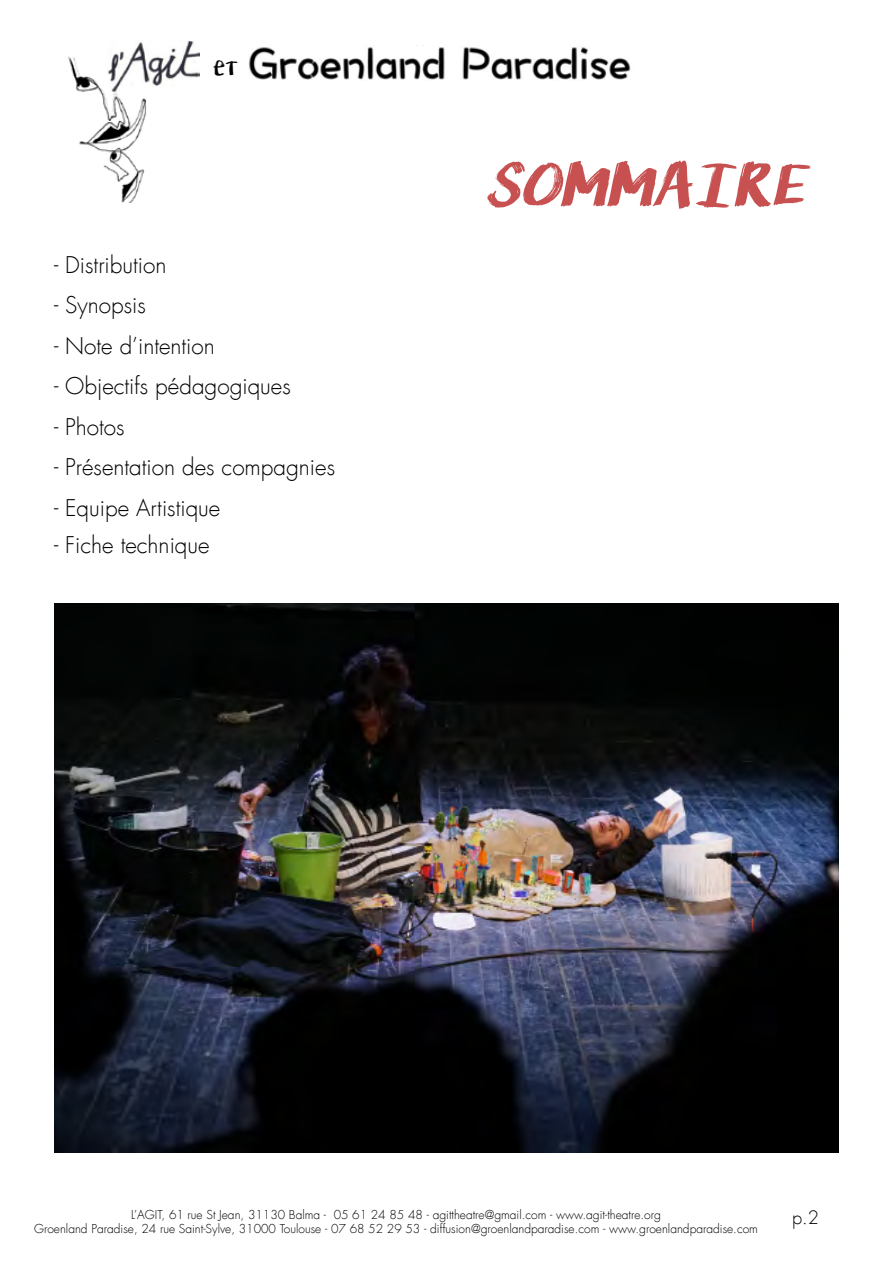
<style>
.page{position:relative;width:893px;height:1263px;background:#fff}
.page>*{position:absolute;margin:0;border:0;box-sizing:border-box;transform-origin:0 0}
.t1{font:italic 52.5px "KG Lifeis Messy";color:#c75151}
.t2{font:300 22.5px "Futura LT";color:#000}
.t3{font:300 18px "Futura LT";color:#000}
.t4{font:18px "KG Lifeis Messy";color:#000}
.t5{font:300 12px/14.4px "Futura LT";color:#000;text-align:center}
</style>
<div class="page">
<img style="left:68px;top:40px;width:132px;height:163px">
<img style="left:249px;top:45px;width:382px;height:35px">
<img style="left:54px;top:604px;width:785px;height:548px">
<h3 class="t4" style="left:214px;top:54px;width:25px">et</h3>
<h2 class="t2" style="left:54px;top:251px;width:114px">- Distribution</h2>
<h2 class="t2" style="left:54px;top:291px;width:93px">- Synopsis</h2>
<h2 class="t2" style="left:54px;top:332px;width:162px">- Note d’intention</h2>
<h2 class="t2" style="left:54px;top:372px;width:238px">- Objectifs pédagogiques</h2>
<h2 class="t2" style="left:54px;top:413px;width:72px">- Photos</h2>
<h2 class="t2" style="left:54px;top:453px;width:283px">- Présentation des compagnies</h2>
<h2 class="t2" style="left:54px;top:494px;width:168px">- Equipe Artistique</h2>
<h2 class="t2" style="left:54px;top:531px;width:157px">- Fiche technique</h2>
<h1 class="t1" style="left:483px;top:145px;width:340px">SOMMAIRE</h1>
<p class="t5" style="left:34px;top:1207px;width:725px">L’AGIT, 61 rue St Jean, 31130 Balma - 05 61 24 85 48 - agittheatre@gmail.com - www.agit-theatre.org<br>Groenland Paradise, 24 rue Saint-Sylve, 31000 Toulouse - 07 68 52 29 53 - diffusion@groenlandparadise.com - www.groenlandparadise.com</p>
<h3 class="t3" style="left:792px;top:1206px;width:28px">p.2</h3>
</div>
